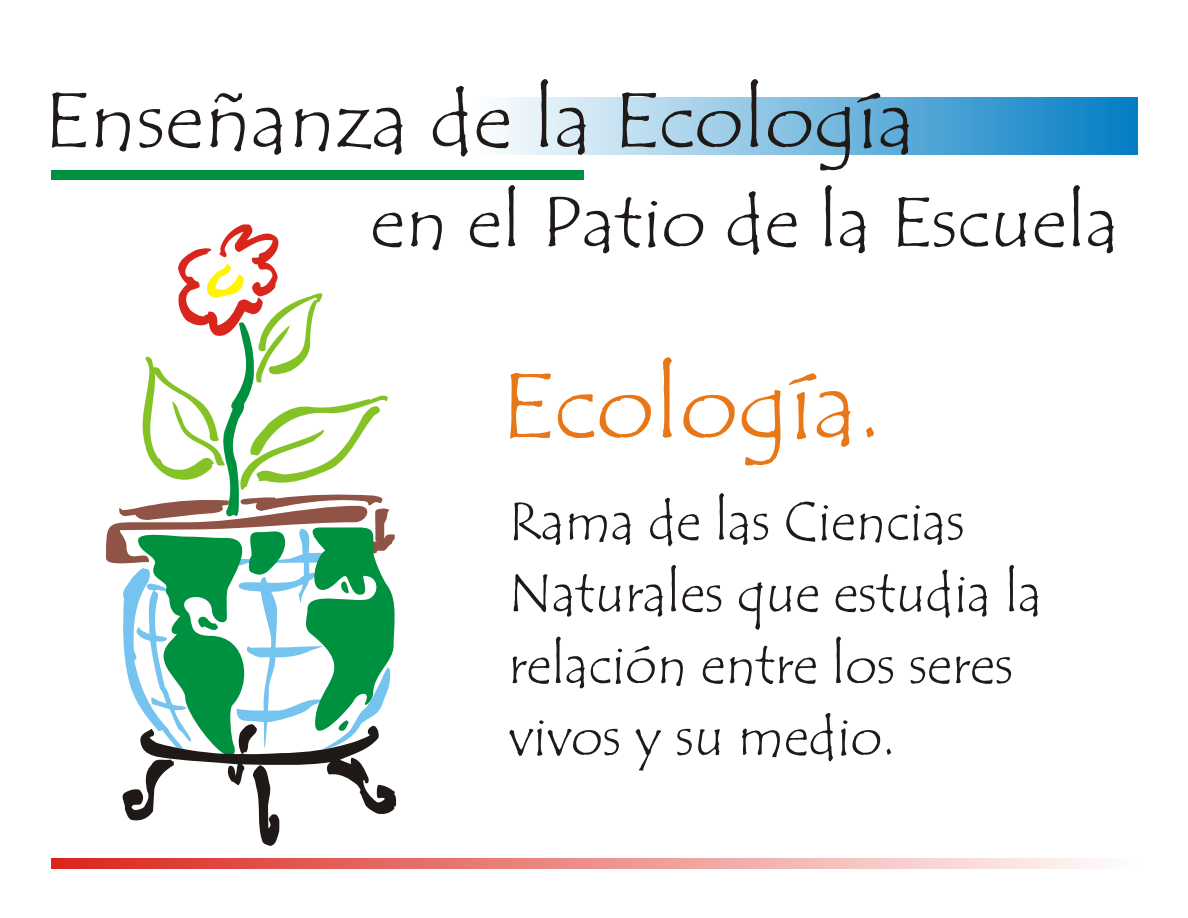
<style>
.page{position:relative;width:1188px;height:918px;background:#fff}
.page>*{position:absolute;margin:0;border:0;box-sizing:border-box;transform-origin:0 0}
.t1{font:95.1px "Tempus Sans ITC";color:#e87817;scale:1.05 1}
.t2{font:80.25px "Tempus Sans ITC";color:#1f1a17;scale:1.05 1}
.t3{font:72.45px "Tempus Sans ITC";color:#1f1a17;scale:1.05 1}
.t4{font:54.9px/71.7px "Tempus Sans ITC";color:#1f1a17}
</style>
<div class="page">
<svg style="left:51px;top:859px;width:1043px;height:10px;background:#eb8c88"></svg>
<div style="left:51px;top:171px;width:533px;height:9px;background:#009140"></div>
<div style="left:471px;top:97px;width:666px;height:57px;background:linear-gradient(to right,#fff,#037dc4)"></div>
<svg style="left:106px;top:224px;width:291px;height:622px"></svg>
<h2 class="t2" style="left:43px;top:76px;width:832px">Enseñanza de la Ecología</h2>
<h3 class="t3" style="left:370px;top:182px;width:715px">en el Patio de la Escuela</h3>
<h1 class="t1" style="left:500px;top:353px;width:366px">Ecología.</h1>
<p class="t4" style="left:508px;top:487px;width:535px">Rama de las Ciencias<br>Naturales que estudia la relación entre los seres vivos y su medio.</p>
</div>
